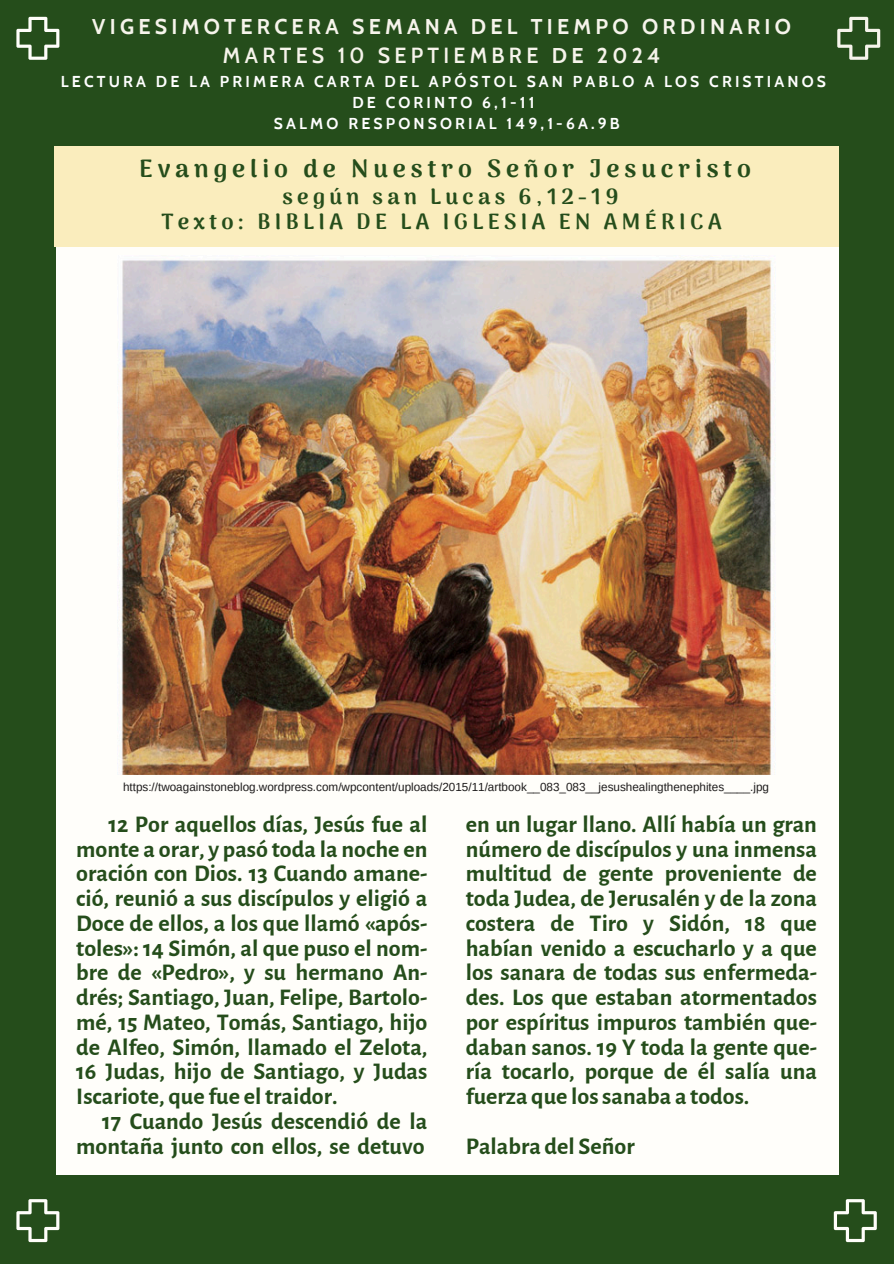
<style>
.page{position:relative;width:894px;height:1264px;background:#fff}
.page>*{position:absolute;margin:0;border:0;box-sizing:border-box;transform-origin:0 0}
.t1{font:900 24.75px "Arima Madurai";letter-spacing:.2em;color:#254d1b}
.t2{font:700 24px/24.8px "Alegreya Sans";color:#254d1b;text-align:justify}
.t3{font:900 21.75px/24.8px "Arima Madurai";letter-spacing:.2em;color:#254d1b}
.t4{font:700 21.3px/29.2px "Cabin";letter-spacing:.2em;color:#f6f4eb;text-align:center}
.t5{font:700 15.75px/21.3px "Cabin";letter-spacing:.2em;color:#fff;text-align:center}
.t6{font:11.7px "Arimo";color:#1e1c1c}
.s1{font-weight:600}
</style>
<div class="page">
<div style="left:0;top:0;width:893px;height:1263px;background:#254d1b"></div>
<div style="left:56px;top:182px;width:782px;height:992px;background:#fffefa"></div>
<div style="left:54px;top:146px;width:784px;height:101px;background:#faedbd"></div>
<svg style="left:16px;top:17px;width:43px;height:43px"></svg>
<svg style="left:833px;top:1199px;width:43px;height:43px"></svg>
<svg style="left:16px;top:1199px;width:43px;height:43px"></svg>
<svg style="left:837px;top:17px;width:43px;height:43px"></svg>
<img style="left:121px;top:260px;width:653px;height:514px">
<p class="t4" style="left:92px;top:12px;width:700px">VIGESIMOTERCERA SEMANA DEL TIEMPO ORDINARIO<br><span class="s1">MARTES 10 SEPTIEMBRE</span> DE 2024</p>
<p class="t5" style="left:61px;top:70px;width:766px">LECTURA DE LA PRIMERA CARTA DEL APÓSTOL SAN PABLO A LOS CRISTIANOS<br>DE CORINTO 6,1-11<br>SALMO RESPONSORIAL 149,1-6A.9B</p>
<h2 class="t1" style="left:139px;top:154px;width:613px">Evangelio de Nuestro Señor Jesucristo</h2>
<h2 class="t3" style="left:161px;top:184px;width:561px;text-indent:121px">según san Lucas 6,12-19<br>Texto: BIBLIA DE LA IGLESIA EN AMÉRICA</h2>
<p class="t6" style="left:123px;top:780px;width:647px">https://twoagainstoneblog.wordpress.com/wpcontent/uploads/2015/11/artbook__083_083__jesushealingthenephites____.jpg</p>
<h1 class="t2" style="left:465px;top:812px;width:352px">en un lugar llano. Allí había un gran número de discípulos y una inmensa multitud de gente proveniente de toda Judea, de Jerusalén y de la zona costera de Tiro y Sidón, 18 que habían venido a escucharlo y a que los sanara de todas sus enfermeda&shy;des. Los que estaban atormentados por espíritus impuros también que&shy;daban sanos. 19 Y toda la gente que&shy;ría tocarlo, porque de él salía una fuerza que lossanaba a todos.</h1>
<h1 class="t2" style="left:465px;top:1134px;width:170px">Palabra del Señor</h1>
<p class="t2" style="left:108px;top:812px;width:320px">12 Por aquellos días, Jesús fue al</p>
<p class="t2" style="left:76px;top:837px;width:352px">monte a orar, y pasó toda la noche en</p>
<p class="t2" style="left:76px;top:861px;width:352px">oración con Dios. 13 Cuando amane-</p>
<p class="t2" style="left:76px;top:886px;width:352px">ció, reunió a sus discípulos y eligió a</p>
<p class="t2" style="left:76px;top:911px;width:352px">Doce de ellos, a los que llamó «após-</p>
<p class="t2" style="left:76px;top:936px;width:352px">toles»: 14 Simón, al que puso el nom-</p>
<p class="t2" style="left:76px;top:960px;width:352px">bre de «Pedro», y su hermano An-</p>
<p class="t2" style="left:76px;top:985px;width:352px">drés; Santiago, Juan, Felipe, Bartolo-</p>
<p class="t2" style="left:76px;top:1010px;width:352px">mé, 15 Mateo, Tomás, Santiago, hijo</p>
<p class="t2" style="left:76px;top:1035px;width:352px">de Alfeo, Simón, llamado el Zelota,</p>
<p class="t2" style="left:76px;top:1059px;width:352px">16 Judas, hijo de Santiago, y Judas</p>
<p class="t2" style="left:76px;top:1084px;width:263px">Iscariote, que fue eltraidor.</p>
<p class="t2" style="left:102px;top:1109px;width:326px">17 Cuando Jesús descendió de la</p>
<p class="t2" style="left:76px;top:1134px;width:350px">montaña junto con ellos, se detuvo</p>
</div>
